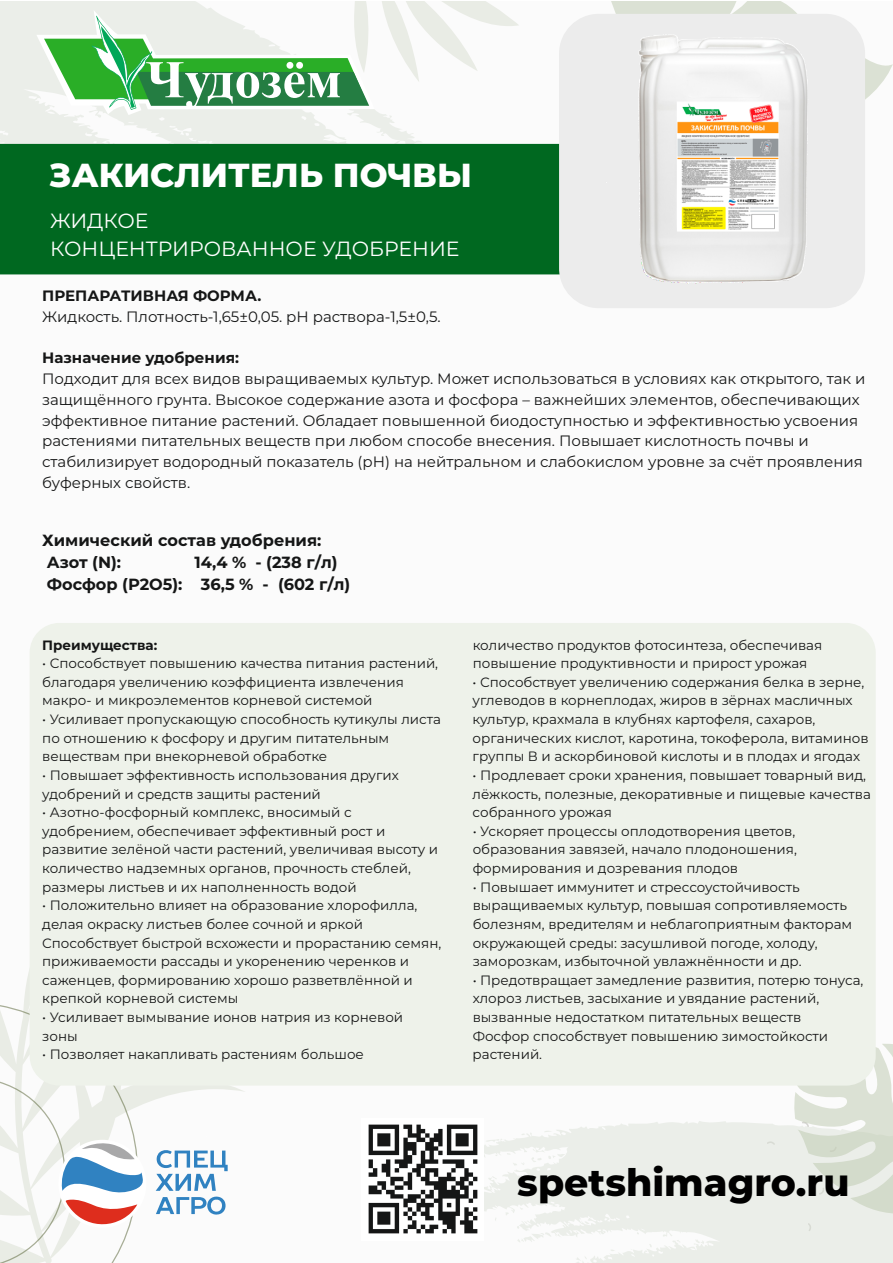
<style>
.page{position:relative;width:893px;height:1263px;background:#fff}
.page>*{position:absolute;margin:0;border:0;box-sizing:border-box;transform-origin:0 0}
.t1{font:800 37.8px "Montserrat";color:#000}
.t2{font:800 33.3px "Montserrat";color:#fff}
.t3{font:20.55px/28.3px "Montserrat";color:#fff}
.t4{font:700 16.2px/22.4px "Montserrat";color:#151616}
.t5{font:15px/20.7px "Montserrat";color:#151616}
.t6{font:700 15px "Montserrat";color:#151616}
.t7{font:13.5px/18.6px "Montserrat";color:#151616}
.t8{font:700 13.5px "Montserrat";color:#151616}
</style>
<div class="page">
<div style="left:0;top:1px;width:893px;height:1262px;background:#f8f8f8"></div>
<svg style="left:611px;top:1px;width:282px;height:98px"></svg>
<svg style="left:0;top:1px;width:428px;height:143px;fill:#ebeee9"></svg>
<svg style="left:24px;top:968px;width:218px;height:223px"></svg>
<svg style="left:484px;top:1121px;width:409px;height:142px;fill:#ebeee9"></svg>
<svg style="left:790px;top:1044px;width:103px;height:170px"></svg>
<div style="left:0;top:144px;width:559px;height:130px;background:#006820"></div>
<img style="left:559px;top:14px;width:306px;height:294px;border-radius:40px">
<svg style="left:36px;top:1px;width:482px;height:114px"></svg>
<svg style="left:0;top:1005px;width:143px;height:258px"></svg>
<svg style="left:156px;top:1149px;width:72px;height:66px"></svg>
<img style="left:368px;top:1124px;width:110px;height:110px">
<div style="left:30px;top:623px;width:846px;height:462px;background:#eef2ea;border-radius:30px"></div>
<h2 class="t2" style="left:49px;top:155px;width:424px">ЗАКИСЛИТЕЛЬ ПОЧВЫ</h2>
<h3 class="t3" style="left:50px;top:206px;width:411px">ЖИДКОЕ<br>КОНЦЕНТРИРОВАННОЕ УДОБРЕНИЕ</h3>
<p class="t6" style="left:42px;top:287px;width:221px">ПРЕПАРАТИВНАЯ ФОРМА.</p>
<p class="t5" style="left:42px;top:306px;width:400px">Жидкость. Плотность-1,65±0,05. рН раствора-1,5±0,5.</p>
<p class="t6" style="left:42px;top:349px;width:198px">Назначение удобрения:</p>
<p class="t5" style="left:42px;top:368px;width:825px">Подходит для всех видов выращиваемых культур. Может использоваться в условиях как открытого, так и защищённого грунта. Высокое содержание азота и фосфора – важнейших элементов, обеспечивающих эффективное питание растений. Обладает повышенной биодоступностью и эффективностью усвоения растениями питательных веществ при любом способе внесения. Повышает кислотность почвы и стабилизирует водородный показатель (рН) на нейтральном и слабокислом уровне за счёт проявления буферных свойств.</p>
<p class="t4" style="left:42px;top:529px;width:281px">Химический состав удобрения:<br>Азот (N):</p>
<p class="t4" style="left:47px;top:551px;width:305px;text-indent:148px">14,4 % - (238 г/л)<br>Фосфор (Р2О5): 36,5 % - (602 г/л)</p>
<p class="t8" style="left:42px;top:636px;width:116px">Преимущества:</p>
<p class="t7" style="left:42px;top:654px;width:397px">• Способствует повышению качества питания растений, благодаря увеличению коэффициента извлечения макро- и микроэлементов корневой системой</p>
<p class="t7" style="left:42px;top:710px;width:400px">• Усиливает пропускающую способность кутикулы листа по отношению к фосфору и другим питательным веществам при внекорневой обработке</p>
<p class="t7" style="left:42px;top:766px;width:358px">• Повышает эффективность использования других удобрений и средств защиты растений</p>
<p class="t7" style="left:42px;top:803px;width:397px">• Азотно-фосфорный комплекс, вносимый с удобрением, обеспечивает эффективный рост и развитие зелёной части растений, увеличивая высоту и количество надземных органов, прочность стеблей, размеры листьев и их наполненность водой</p>
<p class="t7" style="left:42px;top:896px;width:401px">• Положительно влияет на образование хлорофилла, делая окраску листьев более сочной и яркой Способствует быстрой всхожести и прорастанию семян, приживаемости рассады и укоренению черенков и саженцев, формированию хорошо разветвлённой и крепкой корневой системы</p>
<p class="t7" style="left:42px;top:1008px;width:362px">• Усиливает вымывание ионов натрия из корневой зоны</p>
<p class="t7" style="left:42px;top:1045px;width:323px">• Позволяет накапливать растениям большое</p>
<p class="t7" style="left:473px;top:635px;width:351px">количество продуктов фотосинтеза, обеспечивая повышение продуктивности и прирост урожая</p>
<p class="t7" style="left:473px;top:673px;width:398px">• Способствует увеличению содержания белка в зерне, углеводов в корнеплодах, жиров в зёрнах масличных культур, крахмала в клубнях картофеля, сахаров, органических кислот, каротина, токоферола, витаминов группы В и аскорбиновой кислоты и в плодах и ягодах</p>
<p class="t7" style="left:473px;top:766px;width:400px">• Продлевает сроки хранения, повышает товарный вид, лёжкость, полезные, декоративные и пищевые качества собранного урожая</p>
<p class="t7" style="left:473px;top:822px;width:326px;text-align:justify">• Ускоряет процессы оплодотворения цветов, образования завязей, начало плодоношения, формирования и дозревания плодов</p>
<p class="t7" style="left:473px;top:877px;width:381px">• Повышает иммунитет и стрессоустойчивость выращиваемых культур, повышая сопротивляемость болезням, вредителям и неблагоприятным факторам окружающей среды: засушливой погоде, холоду, заморозкам, избыточной увлажнённости и др.</p>
<p class="t7" style="left:473px;top:970px;width:392px">• Предотвращает замедление развития, потерю тонуса, хлороз листьев, засыхание и увядание растений, вызванные недостатком питательных веществ</p>
<p class="t7" style="left:473px;top:1026px;width:357px">Фосфор способствует повышению зимостойкости растений.</p>
<h1 class="t1" style="left:517px;top:1159px;width:334px">spetshimagro.ru</h1>
</div>
